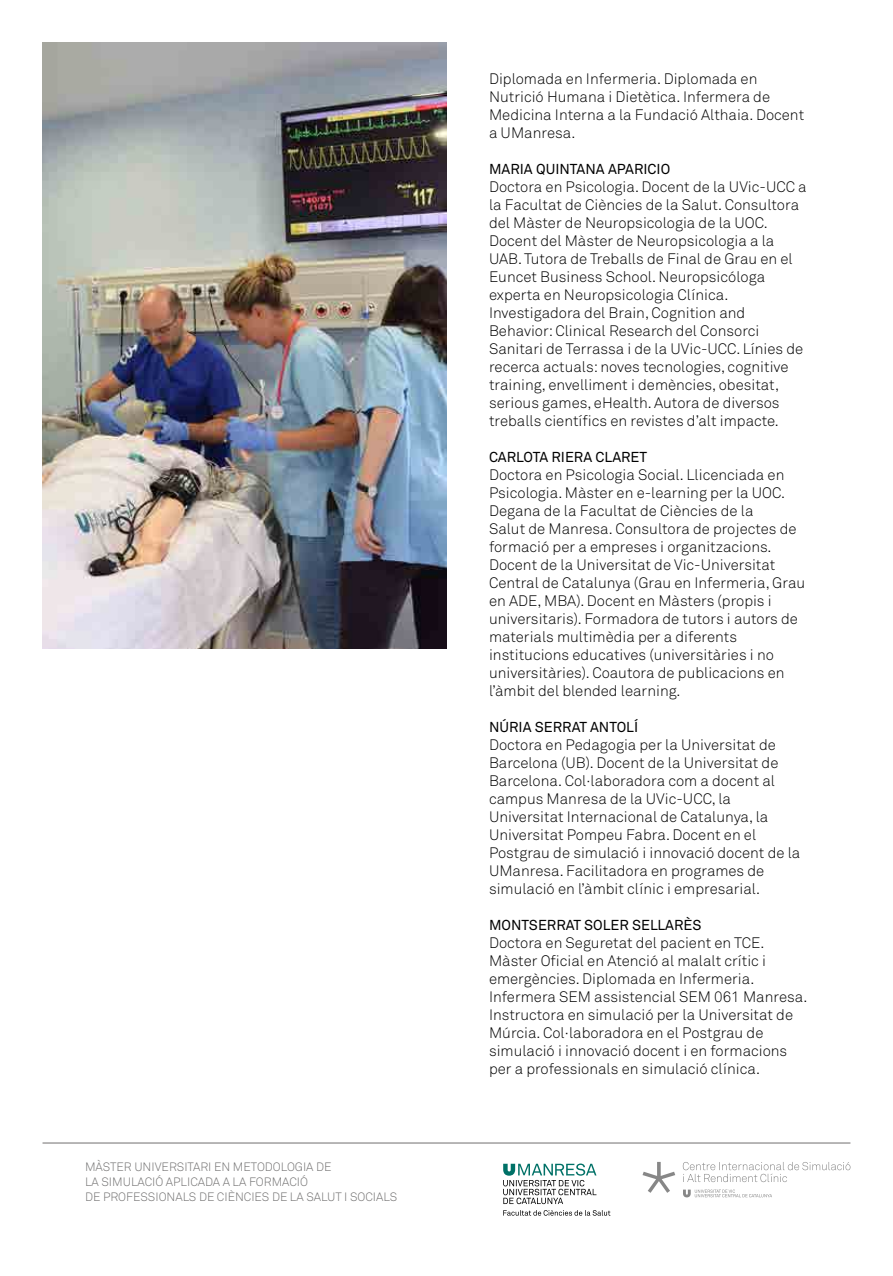
<style>
.page{position:relative;width:893px;height:1276px;background:#fff}
.page>*{position:absolute;margin:0;border:0;box-sizing:border-box;transform-origin:0 0}
.t1{font:300 15px/18px "Akkurat";color:#000}
.t2{font:14.25px "Akkurat";color:#000}
.t3{font:300 12px/15px "Akkurat";color:#706f6f}
</style>
<div class="page">
<svg style="left:642px;top:1162px;width:33px;height:30px"></svg>
<svg style="left:683px;top:1189px;width:89px;height:8px"></svg>
<svg style="left:683px;top:1162px;width:167px;height:20px"></svg>
<hr style="left:43px;top:1142px;width:807px;height:1px;background:#706f6f">
<svg style="left:503px;top:1210px;width:107px;height:5px"></svg>
<svg style="left:503px;top:1163px;width:93px;height:41px"></svg>
<img style="left:43px;top:43px;width:403px;height:605px">
<p class="t3" style="left:85px;top:1159px;width:314px">MÀSTER UNIVERSITARI EN METODOLOGIA DE<br>LA SIMULACIÓ APLICADA A LA FORMACIÓ<br>DE PROFESSIONALS DE CIÈNCIES DE LA SALUT I SOCIALS</p>
<p class="t1" style="left:489px;top:70px;width:317px">Diplomada en Infermeria. Diplomada en Nutrició Humana i Dietètica. Infermera de Medicina Interna a la Fundació Althaia. Docent a UManresa.</p>
<p class="t2" style="left:489px;top:161px;width:183px">MARIA QUINTANA APARICIO</p>
<p class="t1" style="left:489px;top:178px;width:319px">Doctora en Psicologia. Docent de la UVic-UCC a la Facultat de Ciències de la Salut. Consultora del Màster de Neuropsicologia de la UOC.<br>Docent del Màster de Neuropsicologia a la UAB. Tutora de Treballs de Final de Grau en el Euncet Business School. Neuropsicóloga experta en Neuropsicologia Clínica.<br>Investigadora del Brain, Cognition and Behavior: Clinical Research del Consorci Sanitari de Terrassa i de la UVic-UCC. Línies de recerca actuals: noves tecnologies, cognitive training, envelliment i demències, obesitat, serious games, eHealth. Autora de diversos treballs científics en revistes d’alt impacte.</p>
<p class="t2" style="left:489px;top:449px;width:160px">CARLOTA RIERA CLARET</p>
<p class="t1" style="left:489px;top:466px;width:318px">Doctora en Psicologia Social. Llicenciada en Psicologia. Màster en e-learning per la UOC.<br>Degana de la Facultat de Ciències de la<br>Salut de Manresa. Consultora de projectes de formació per a empreses i organitzacions.<br>Docent de la Universitat de Vic-Universitat Central de Catalunya (Grau en Infermeria, Grau en ADE, MBA). Docent en Màsters (propis i universitaris). Formadora de tutors i autors de materials multimèdia per a diferents institucions educatives (universitàries i no universitàries). Coautora de publicacions en l’àmbit del blended learning.</p>
<p class="t2" style="left:489px;top:719px;width:151px">NÚRIA SERRAT ANTOLÍ</p>
<p class="t1" style="left:489px;top:736px;width:313px">Doctora en Pedagogia per la Universitat de Barcelona (UB). Docent de la Universitat de Barcelona. Col·laboradora com a docent al campus Manresa de la UVic-UCC, la Universitat Internacional de Catalunya, la Universitat Pompeu Fabra. Docent en el Postgrau de simulació i innovació docent de la UManresa. Facilitadora en programes de simulació en l’àmbit clínic i empresarial.</p>
<p class="t2" style="left:489px;top:917px;width:214px">MONTSERRAT SOLER SELLARÈS</p>
<p class="t1" style="left:489px;top:934px;width:320px">Doctora en Seguretat del pacient en TCE.<br>Màster Oficial en Atenció al malalt crític i emergències. Diplomada en Infermeria.<br>Infermera SEM assistencial SEM 061 Manresa.<br>Instructora en simulació per la Universitat de Múrcia. Col·laboradora en el Postgrau de simulació i innovació docent i en formacions per a professionals en simulació clínica.</p>
</div>
